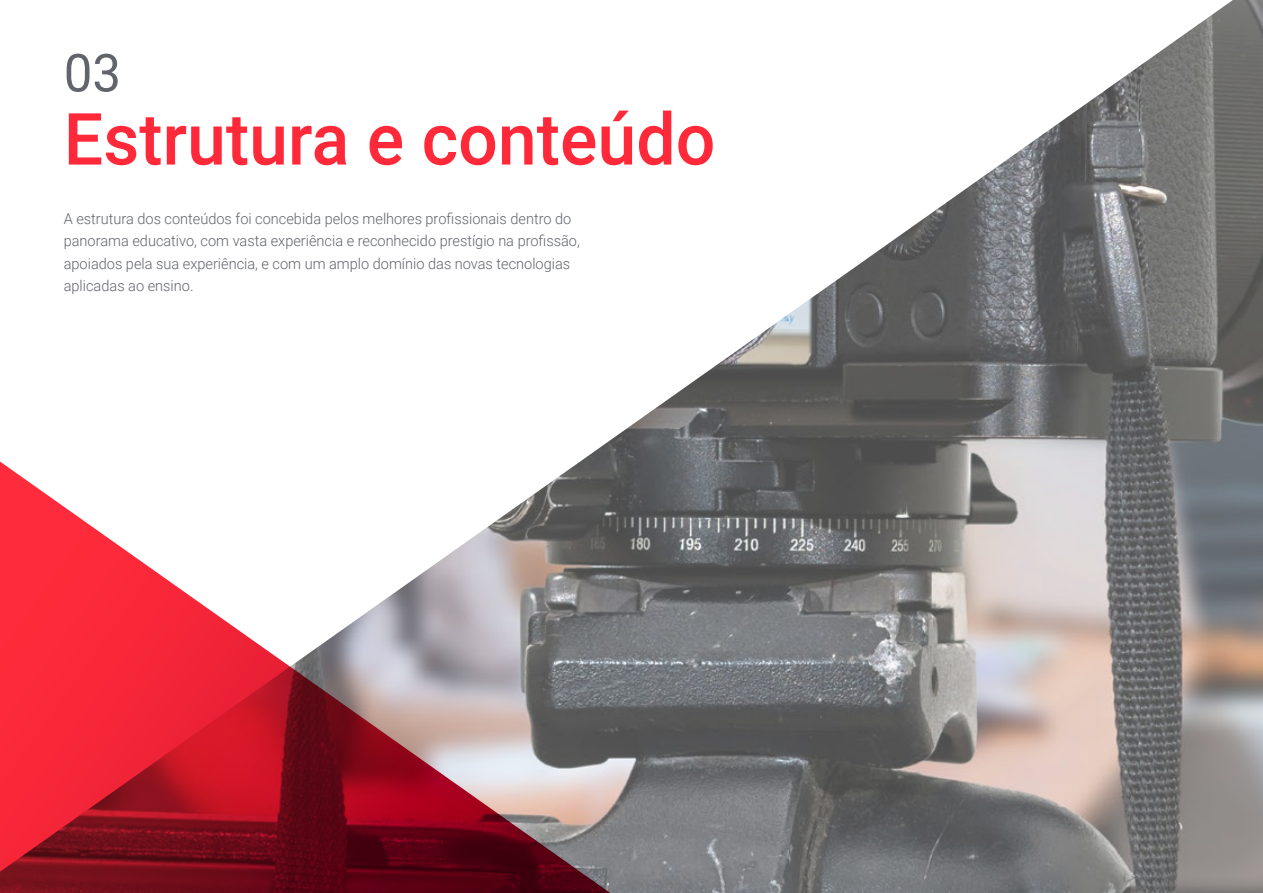
<style>
.page{position:relative;width:1263px;height:893px;background:#fff}
.page>*{position:absolute;margin:0;border:0;box-sizing:border-box;transform-origin:0 0}
.t1{font:500 72px "Roboto";color:#ff293a}
.t2{font:52.5px "Roboto";color:#61646a}
.t3{font:300 15px/22.5px "Roboto";color:#61646a}
</style>
<div class="page">
<img style="left:602px;top:0;width:661px;height:893px">
<svg style="left:0;top:446px;width:640px;height:447px"></svg>
<h2 class="t2" style="left:64px;top:36px;width:59px">03</h2>
<h1 class="t1" style="left:64px;top:89px;width:653px">Estrutura e conteúdo</h1>
<p class="t3" style="left:64px;top:207px;width:518px">A estrutura dos conteúdos foi concebida pelos melhores profissionais dentro do panorama educativo, com vasta experiência e reconhecido prestígio na profissão, apoiados pela sua experiência, e com um amplo domínio das novas tecnologias aplicadas ao ensino.</p>
</div>
